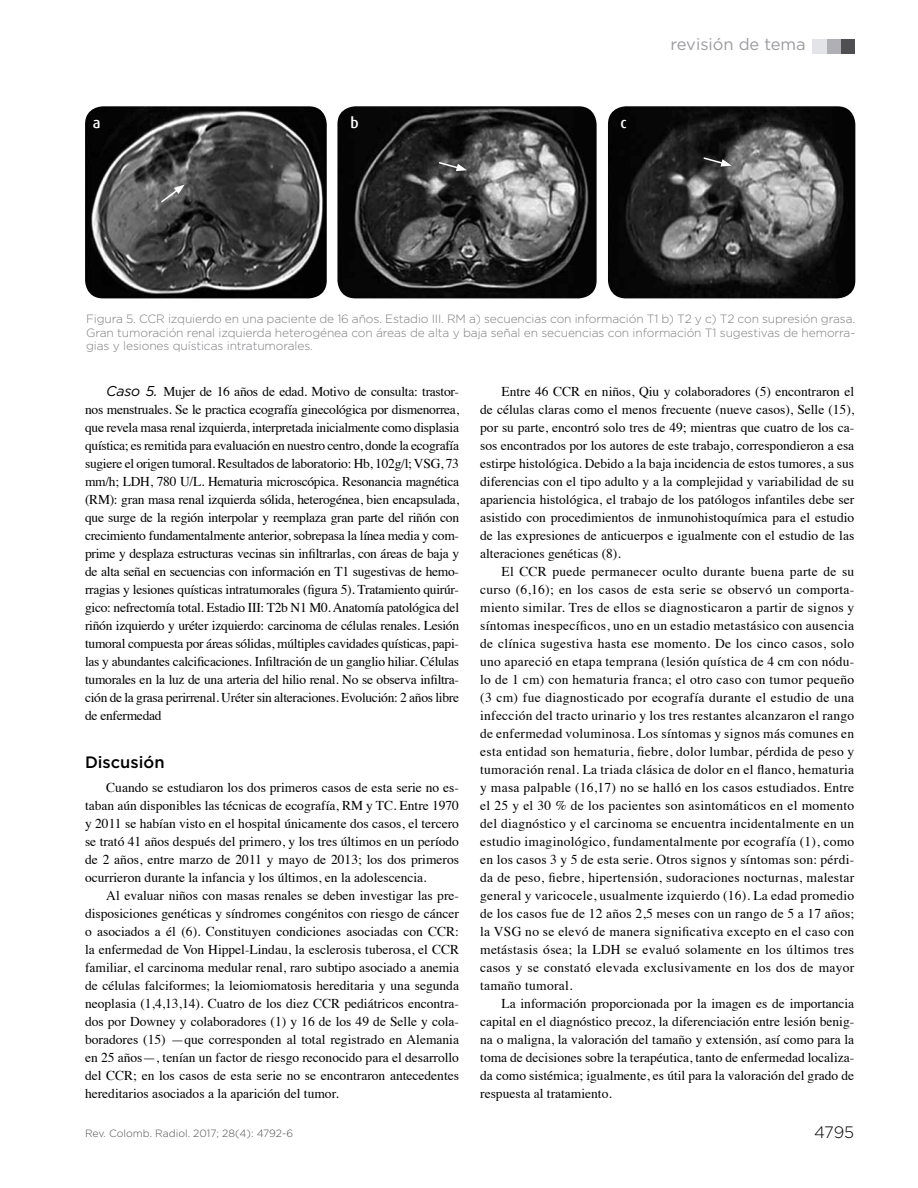
<style>
.page{position:relative;width:918px;height:1188px;background:#fff}
.page>*{position:absolute;margin:0;border:0;box-sizing:border-box;transform-origin:0 0}
.t1{font:16.5px "Gotham";color:#9c9ba0}
.t2{font:500 16.5px "Gotham";color:#000}
.t3{font:300 16.5px "Gotham";color:#000}
.t4{font:500 15px "Dax";color:#fff}
.t5{font:13.5px/18px "Times";color:#000;text-align:justify}
.t6{font:300 12px/13.5px "Gotham";letter-spacing:-.01em;color:#7e7c81;text-align:justify}
.t7{font:300 10.5px "Gotham";color:#4f4e50}
.s1{font-family:"Gotham";font-style:italic;font-size:14.25px}
</style>
<div class="page">
<div style="left:840px;top:40px;width:14px;height:14px;background:#4f4e50"></div>
<div style="left:826px;top:40px;width:14px;height:14px;background:#b0afb5"></div>
<div style="left:812px;top:40px;width:14px;height:14px;background:#e3e4e8"></div>
<img style="left:85px;top:106px;width:242px;height:192px">
<img style="left:337px;top:106px;width:260px;height:192px">
<img style="left:608px;top:106px;width:247px;height:192px">
<svg style="left:160px;top:185px;width:25px;height:19px"></svg>
<svg style="left:438px;top:161px;width:29px;height:10px"></svg>
<svg style="left:702px;top:156px;width:30px;height:11px"></svg>
<p class="t4" style="left:93px;top:114px;width:9px">a</p>
<p class="t4" style="left:350px;top:114px;width:10px">b</p>
<p class="t4" style="left:620px;top:114px;width:8px">c</p>
<p class="t1" style="left:671px;top:34px;width:137px">revisión de tema</p>
<p class="t6" style="left:86px;top:312px;width:771px">Figura 5. CCR izquierdo en una paciente de 16 años. Estadio III. RM a) secuencias con información T1 b) T2 y c) T2 con supresión grasa.<br>Gran tumoración renal izquierda heterogénea con áreas de alta y baja señal en secuencias con información T1 sugestivas de hemorra&shy;gias y lesiones quísticas intratumorales.</p>
<p class="t5" style="left:85px;top:381px;width:376px;text-indent:21px"><span class="s1">Caso 5.</span> Mujer de 16 años de edad. Motivo de consulta: trastor&shy;nos menstruales. Se le practica ecografía ginecológica por dismenorrea, que revela masa renal izquierda, interpretada inicialmente como displasia quística; es remitida para evaluación en nuestro centro, donde la ecografía sugiere el origen tumoral. Resultados de laboratorio: Hb, 102g/l; VSG, 73 mm/h; LDH, 780 U/L. Hematuria microscópica. Resonancia magnética (RM): gran masa renal izquierda sólida, heterogénea, bien encapsulada, que surge de la región interpolar y reemplaza gran parte del riñón con crecimiento fundamentalmente anterior, sobrepasa la línea media y com&shy;prime y desplaza estructuras vecinas sin infiltrarlas, con áreas de baja y de alta señal en secuencias con información en T1 sugestivas de hemo&shy;rragias y lesiones quísticas intratumorales (figura 5). Tratamiento quirúr&shy;gico: nefrectomía total. Estadio III: T2b N1 M0. Anatomía patológica del riñón izquierdo y uréter izquierdo: carcinoma de células renales. Lesión tumoral compuesta por áreas sólidas, múltiples cavidades quísticas, papi&shy;las y abundantes calcificaciones. Infiltración de un ganglio hiliar. Células tumorales en la luz de una arteria del hilio renal. No se observa infiltra&shy;ción de la grasa perirrenal. Uréter sin alteraciones. Evolución: 2 años libre de enfermedad</p>
<p class="t2" style="left:85px;top:751px;width:81px">Discusión</p>
<p class="t5" style="left:85px;top:777px;width:376px;text-indent:21px">Cuando se estudiaron los dos primeros casos de esta serie no es&shy;taban aún disponibles las técnicas de ecografía, RM y TC. Entre 1970 y 2011 se habían visto en el hospital únicamente dos casos, el tercero se trató 41 años después del primero, y los tres últimos en un período de 2 años, entre marzo de 2011 y mayo de 2013; los dos primeros ocurrieron durante la infancia y los últimos, en la adolescencia.</p>
<p class="t5" style="left:85px;top:885px;width:376px;text-indent:21px">Al evaluar niños con masas renales se deben investigar las pre&shy;disposiciones genéticas y síndromes congénitos con riesgo de cáncer o asociados a él (6). Constituyen condiciones asociadas con CCR: la enfermedad de Von Hippel-Lindau, la esclerosis tuberosa, el CCR familiar, el carcinoma medular renal, raro subtipo asociado a anemia de células falciformes; la leiomiomatosis hereditaria y una segunda neoplasia (1,4,13,14). Cuatro de los diez CCR pediátricos encontra&shy;dos por Downey y colaboradores (1) y 16 de los 49 de Selle y cola&shy;boradores (15) —que corresponden al total registrado en Alemania en 25 años—, tenían un factor de riesgo reconocido para el desarrollo del CCR; en los casos de esta serie no se encontraron antecedentes hereditarios asociados a la aparición del tumor.</p>
<p class="t7" style="left:85px;top:1127px;width:210px">Rev. Colomb. Radiol. 2017; 28(4): 4792-6</p>
<p class="t5" style="left:480px;top:381px;width:376px;text-indent:21px">Entre 46 CCR en niños, Qiu y colaboradores (5) encontraron el de células claras como el menos frecuente (nueve casos), Selle (15), por su parte, encontró solo tres de 49; mientras que cuatro de los ca&shy;sos encontrados por los autores de este trabajo, correspondieron a esa estirpe histológica. Debido a la baja incidencia de estos tumores, a sus diferencias con el tipo adulto y a la complejidad y variabilidad de su apariencia histológica, el trabajo de los patólogos infantiles debe ser asistido con procedimientos de inmunohistoquímica para el estudio de las expresiones de anticuerpos e igualmente con el estudio de las alteraciones genéticas (8).</p>
<p class="t5" style="left:480px;top:561px;width:376px;text-indent:21px">El CCR puede permanecer oculto durante buena parte de su curso (6,16); en los casos de esta serie se observó un comporta&shy;miento similar. Tres de ellos se diagnosticaron a partir de signos y síntomas inespecíficos, uno en un estadio metastásico con ausencia de clínica sugestiva hasta ese momento. De los cinco casos, solo uno apareció en etapa temprana (lesión quística de 4 cm con nódu&shy;lo de 1 cm) con hematuria franca; el otro caso con tumor pequeño (3 cm) fue diagnosticado por ecografía durante el estudio de una infección del tracto urinario y los tres restantes alcanzaron el rango de enfermedad voluminosa. Los síntomas y signos más comunes en esta entidad son hematuria, fiebre, dolor lumbar, pérdida de peso y tumoración renal. La triada clásica de dolor en el flanco, hematuria y masa palpable (16,17) no se halló en los casos estudiados. Entre el 25 y el 30 % de los pacientes son asintomáticos en el momento del diagnóstico y el carcinoma se encuentra incidentalmente en un estudio imaginológico, fundamentalmente por ecografía (1), como en los casos 3 y 5 de esta serie. Otros signos y síntomas son: pérdi&shy;da de peso, fiebre, hipertensión, sudoraciones nocturnas, malestar general y varicocele, usualmente izquierdo (16). La edad promedio de los casos fue de 12 años 2,5 meses con un rango de 5 a 17 años; la VSG no se elevó de manera significativa excepto en el caso con metástasis ósea; la LDH se evaluó solamente en los últimos tres casos y se constató elevada exclusivamente en los dos de mayor tamaño tumoral.</p>
<p class="t5" style="left:480px;top:993px;width:376px;text-indent:21px">La información proporcionada por la imagen es de importancia capital en el diagnóstico precoz, la diferenciación entre lesión benig&shy;na o maligna, la valoración del tamaño y extensión, así como para la toma de decisiones sobre la terapéutica, tanto de enfermedad localiza&shy;da como sistémica; igualmente, es útil para la valoración del grado de respuesta al tratamiento.</p>
<p class="t3" style="left:814px;top:1122px;width:42px">4795</p>
</div>
